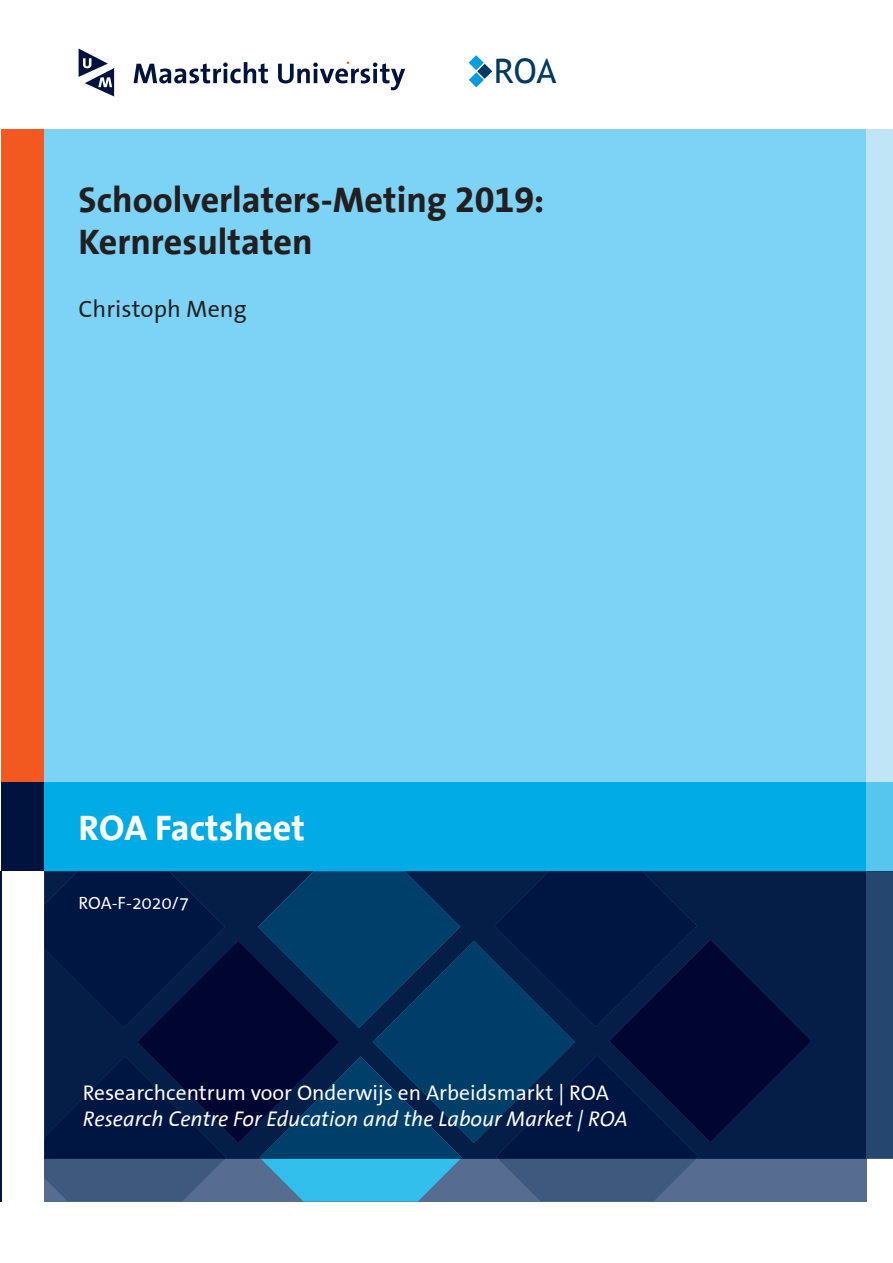
<style>
.page{position:relative;width:893px;height:1263px;background:#fff}
.page>*{position:absolute;margin:0;border:0;box-sizing:border-box;transform-origin:0 0}
.t1{font:700 36px/42px "The Sans Correspondence";color:#231f20}
.t2{font:700 36px "The Sans Correspondence";color:#fff}
.t3{font:33.9px "Trebuchet MS";color:#003a62}
.t4{font:24px "The Sans Correspondence";color:#231f20}
.t5{font:italic 21.45px "The Sans Correspondence";color:#fff}
.t6{font:21.45px "The Sans Correspondence";color:#fff}
.t7{font:18px "The Sans Correspondence";color:#fff}
</style>
<div class="page">
<hr style="left:0;top:871px;width:1px;height:330px;background:#00133e">
<div style="left:22px;top:129px;width:871px;height:653px;background:#7cd3f6"></div>
<div style="left:15px;top:782px;width:851px;height:89px;background:#00abe6"></div>
<div style="left:1px;top:129px;width:43px;height:653px;background:#f15921"></div>
<div style="left:866px;top:129px;width:27px;height:653px;background:#bfe5f7"></div>
<div style="left:1px;top:782px;width:43px;height:89px;background:#00133e"></div>
<div style="left:866px;top:782px;width:27px;height:89px;background:#57c6ee"></div>
<svg style="left:134px;top:62px;width:134px;height:21px"></svg>
<svg style="left:79px;top:49px;width:35px;height:47px"></svg>
<svg style="left:278px;top:62px;width:127px;height:28px"></svg>
<div style="left:866px;top:871px;width:27px;height:288px;background:#25466e"></div>
<div style="left:811px;top:871px;width:55px;height:288px;background:#041e48"></div>
<svg style="left:44px;top:871px;width:767px;height:330px;background:#0a2954"></svg>
<svg style="left:469px;top:55px;width:23px;height:32px"></svg>
<h2 class="t3" style="left:494px;top:51px;width:64px">ROA</h2>
<h1 class="t1" style="left:79px;top:180px;width:467px">Schoolverlaters-Meting 2019:<br>Kernresultaten</h1>
<p class="t4" style="left:79px;top:296px;width:170px">Christoph Meng</p>
<h1 class="t2" style="left:79px;top:809px;width:228px">ROA Factsheet</h1>
<p class="t7" style="left:79px;top:894px;width:112px">ROA-F-2020/7</p>
<p class="t6" style="left:83px;top:1081px;width:527px">Researchcentrum voor Onderwijs en Arbeidsmarkt | ROA</p>
<p class="t5" style="left:83px;top:1107px;width:546px">Research Centre For Education and the Labour Market | ROA</p>
</div>
